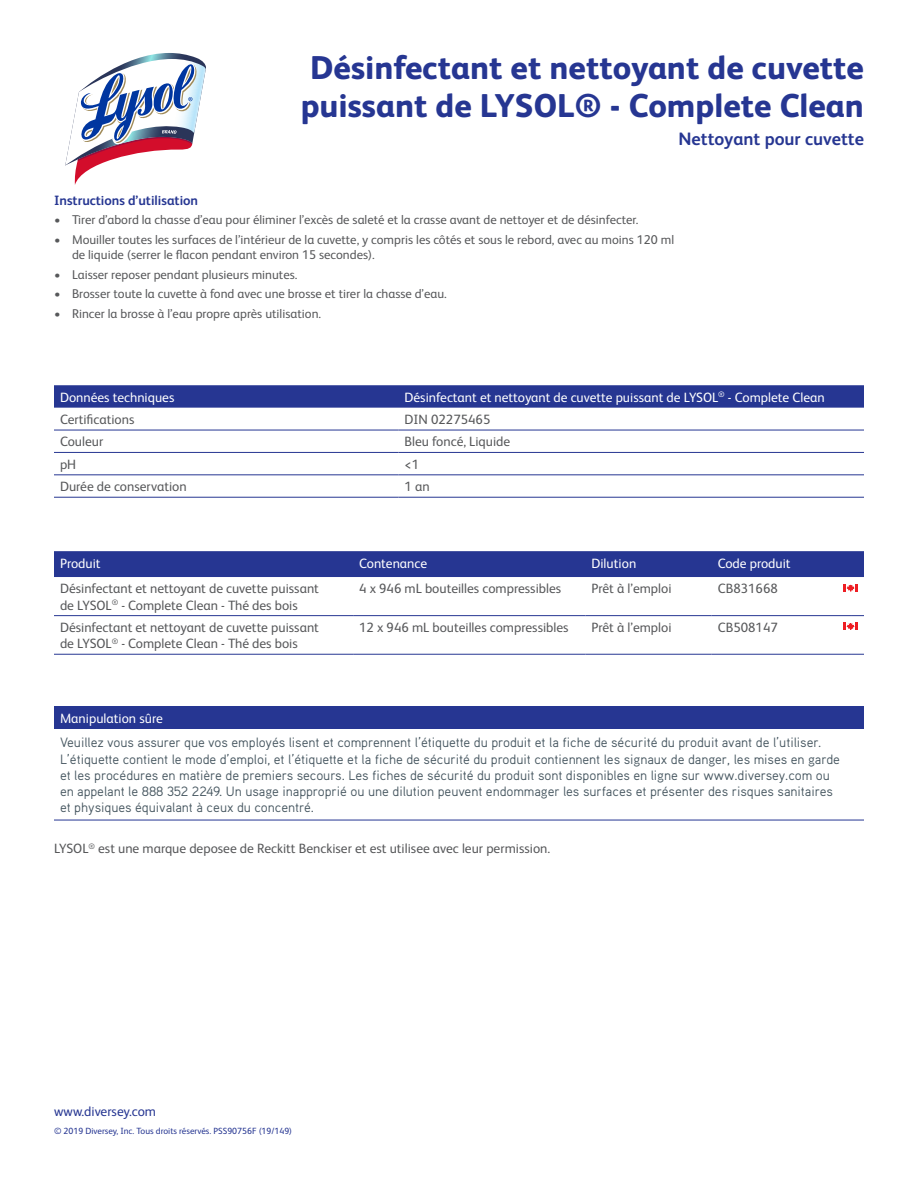
<style>
.page{position:relative;width:918px;height:1188px;background:#fff}
.page>*{position:absolute;margin:0;border:0;box-sizing:border-box;transform-origin:0 0}
.Fancy_Name_page_2{font:800 33px/37.5px "FS Albert Pro";color:#263692}
.Product_Descriptor_p{font:700 18px "FS Albert Pro";color:#263692}
.Body_text{font:13.5px/16.2px "Aaux Pro OT";letter-spacing:-.005em;color:#45555f}
.Body_text-2{font:13.5px/16.2px "FS Albert Pro";color:#57585a}
._2_Table_Subhead_Blu{font:13.5px "FS Albert Pro";color:#fff}
.Section_headings{font:700 13.5px "FS Albert Pro";color:#263692}
.t1{font:13.5px "FS Albert Pro";color:#263692}
.t2{font:12.75px/15.3px "FS Albert Pro";color:#57585a}
.t3{font:9px "FS Albert Pro";color:#263692}
</style>
<div class="page">
<div style="left:54px;top:551px;width:810px;height:26px;background:#263692"></div>
<hr style="left:54px;top:654px;width:299px;height:1px;background:#263692">
<hr style="left:353px;top:654px;width:232px;height:1px;background:#263692">
<hr style="left:585px;top:654px;width:127px;height:1px;background:#263692">
<hr style="left:712px;top:654px;width:139px;height:1px;background:#263692">
<svg style="left:851px;top:654px;width:13px;height:1px"></svg>
<hr style="left:54px;top:615px;width:299px;height:1px;background:#263692">
<hr style="left:353px;top:615px;width:232px;height:1px;background:#263692">
<hr style="left:585px;top:615px;width:127px;height:1px;background:#263692">
<hr style="left:712px;top:615px;width:139px;height:1px;background:#263692">
<svg style="left:851px;top:615px;width:13px;height:1px"></svg>
<svg style="left:844px;top:622px;width:13px;height:8px"></svg>
<svg style="left:844px;top:584px;width:13px;height:8px"></svg>
<svg style="left:54px;top:385px;width:810px;height:23px;background:#2b3b94"></svg>
<hr style="left:54px;top:430px;width:345px;height:1px;background:#263692">
<hr style="left:399px;top:430px;width:465px;height:1px;background:#263692">
<hr style="left:54px;top:452px;width:345px;height:1px;background:#263692">
<hr style="left:399px;top:452px;width:465px;height:1px;background:#263692">
<hr style="left:54px;top:474px;width:345px;height:1px;background:#263692">
<hr style="left:399px;top:474px;width:465px;height:1px;background:#263692">
<hr style="left:399px;top:497px;width:465px;height:1px;background:#263692">
<hr style="left:54px;top:497px;width:345px;height:1px;background:#263692">
<div style="left:54px;top:707px;width:810px;height:22px;background:#263692"></div>
<hr style="left:54px;top:820px;width:810px;height:1px;background:#263692">
<svg style="left:65px;top:53px;width:141px;height:132px"></svg>
<p class="Fancy_Name_page_2" style="left:301px;top:47px;width:565px">Désinfectant et nettoyant de cuvette puissant de LYSOL® - Complete Clean</p>
<p class="Product_Descriptor_p" style="left:679px;top:127px;width:187px">Nettoyant pour cuvette</p>
<p class="Section_headings" style="left:54px;top:191px;width:146px">Instructions d’utilisation</p>
<p class="t2" style="left:54px;top:211px;width:586px">• Tirer d’abord la chasse d’eau pour éliminer l’excès de saleté et la crasse avant de nettoyer et de désinfecter.</p>
<p class="t2" style="left:72px;top:231px;width:604px;text-indent:-18px">• Mouiller toutes les surfaces de l’intérieur de la cuvette, y compris les côtés et sous le rebord, avec au moins 120 ml de liquide (serrer le flacon pendant environ 15 secondes).</p>
<p class="t2" style="left:54px;top:266px;width:245px">• Laisser reposer pendant plusieurs minutes.</p>
<p class="t2" style="left:54px;top:285px;width:394px">• Brosser toute la cuvette à fond avec une brosse et tirer la chasse d’eau.</p>
<p class="t2" style="left:54px;top:305px;width:269px">• Rincer la brosse à l’eau propre après utilisation.</p>
<p class="_2_Table_Subhead_Blu" style="left:60px;top:387px;width:116px">Données techniques</p>
<p class="_2_Table_Subhead_Blu" style="left:405px;top:387px;width:422px">Désinfectant et nettoyant de cuvette puissant de LYSOL<sup>®</sup> - Complete Clean</p>
<p class="Body_text-2" style="left:60px;top:410px;width:76px">Certifications</p>
<p class="Body_text-2" style="left:405px;top:410px;width:87px">DIN 02275465</p>
<p class="Body_text-2" style="left:60px;top:433px;width:45px">Couleur</p>
<p class="Body_text-2" style="left:405px;top:433px;width:107px">Bleu foncé, Liquide</p>
<p class="Body_text-2" style="left:60px;top:455px;width:18px">pH</p>
<p class="Body_text-2" style="left:405px;top:455px;width:16px">&lt;1</p>
<p class="Body_text-2" style="left:60px;top:477px;width:128px">Durée de conservation</p>
<p class="Body_text-2" style="left:405px;top:477px;width:27px">1 an</p>
<p class="_2_Table_Subhead_Blu" style="left:60px;top:553px;width:42px">Produit</p>
<p class="_2_Table_Subhead_Blu" style="left:359px;top:553px;width:69px">Contenance</p>
<p class="_2_Table_Subhead_Blu" style="left:591px;top:553px;width:46px">Dilution</p>
<p class="_2_Table_Subhead_Blu" style="left:718px;top:553px;width:74px">Code produit</p>
<p class="Body_text-2" style="left:60px;top:580px;width:260px">Désinfectant et nettoyant de cuvette puissant de LYSOL<sup>®</sup> - Complete Clean - Thé des bois</p>
<p class="Body_text-2" style="left:359px;top:580px;width:204px">4 x 946 mL bouteilles compressibles</p>
<p class="Body_text-2" style="left:591px;top:580px;width:82px">Prêt à l’emploi</p>
<p class="Body_text-2" style="left:718px;top:580px;width:62px">CB831668</p>
<p class="Body_text-2" style="left:60px;top:618px;width:260px">Désinfectant et nettoyant de cuvette puissant de LYSOL<sup>®</sup> - Complete Clean - Thé des bois</p>
<p class="Body_text-2" style="left:359px;top:618px;width:211px">12 x 946 mL bouteilles compressibles</p>
<p class="Body_text-2" style="left:591px;top:618px;width:82px">Prêt à l’emploi</p>
<p class="Body_text-2" style="left:718px;top:618px;width:62px">CB508147</p>
<p class="_2_Table_Subhead_Blu" style="left:60px;top:709px;width:104px">Manipulation sûre</p>
<p class="Body_text" style="left:60px;top:734px;width:782px">Veuillez vous assurer que vos employés lisent et comprennent l’étiquette du produit et la fiche de sécurité du produit avant de l’utiliser.<br>L’étiquette contient le mode d’emploi, et l’étiquette et la fiche de sécurité du produit contiennent les signaux de danger, les mises en garde et les procédures en matière de premiers secours. Les fiches de sécurité du produit sont disponibles en ligne sur www.diversey.com ou en appelant le 888 352 2249. Un usage inapproprié ou une dilution peuvent endommager les surfaces et présenter des risques sanitaires et physiques équivalant à ceux du concentré.</p>
<p class="Body_text-2" style="left:54px;top:839px;width:498px">LYSOL<sup>®</sup> est une marque deposee de Reckitt Benckiser et est utilisee avec leur permission.</p>
<p class="t1" style="left:54px;top:1102px;width:104px">www.diversey.com</p>
<p class="t3" style="left:54px;top:1125px;width:240px">© 2019 Diversey, Inc. Tous droits réservés. PSS90756F (19/149)</p>
</div>
